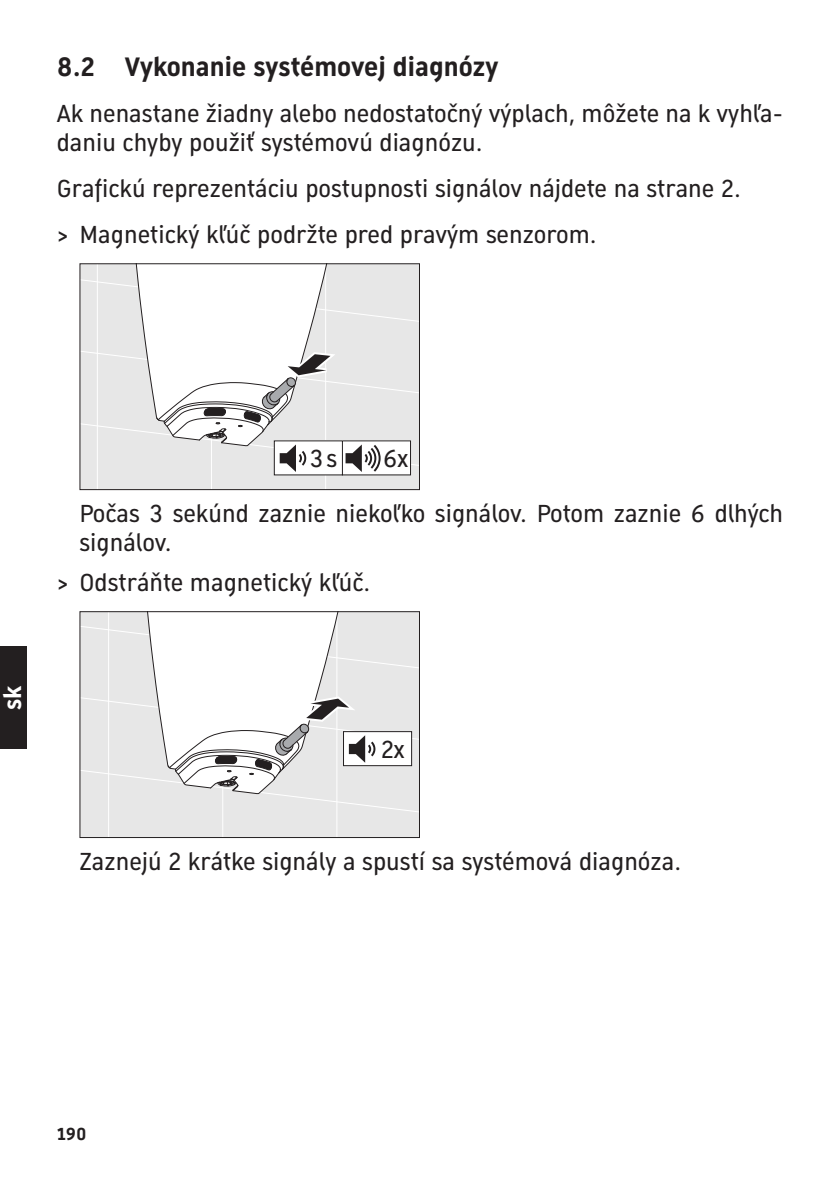
<style>
.page{position:relative;width:840px;height:1191px;background:#fff}
.page>*{position:absolute;margin:0;border:0;box-sizing:border-box;transform-origin:0 0}
.t1{font:700 26px "Dura Sans 2014 c";color:#231f20}
.t2{font:24px/29px "Dura Sans 2014 c";color:#231f20}
.t3{font:700 24px "Dura Sans 2014 c";color:#fff}
.t4{font:700 17px "Dura Sans 2014 c";color:#231f20}
.s1{font-family:"Dura Sans 110211"}
</style>
<div class="page">
<div style="left:0;top:646px;width:27px;height:102px;background:#231f20"></div>
<div style="left:80px;top:264px;width:339px;height:225px;background:#e7e7e7"></div>
<hr style="left:325px;top:264px;width:1px;height:225px;background:#fff">
<hr style="left:211px;top:264px;width:1px;height:225px;background:#fff">
<hr style="left:97px;top:264px;width:1px;height:225px;background:#fff">
<div style="left:342px;top:441px;width:68px;height:34px;background:#fff"></div>
<div style="left:274px;top:441px;width:68px;height:34px;background:#fff"></div>
<svg style="left:81px;top:265px;width:337px;height:207px"></svg>
<div style="left:79px;top:263px;width:341px;height:227px;border:1px solid #231f20"></div>
<div style="left:80px;top:611px;width:339px;height:226px;background:#e7e7e7"></div>
<hr style="left:336px;top:611px;width:1px;height:226px;background:#fff">
<hr style="left:222px;top:611px;width:1px;height:226px;background:#fff">
<hr style="left:108px;top:611px;width:1px;height:226px;background:#fff">
<svg style="left:81px;top:613px;width:337px;height:199px"></svg>
<div style="left:79px;top:611px;width:341px;height:227px;border:1px solid #231f20"></div>
<p class="t1" style="left:57px;top:57px;width:443px">8.2 Vykonanie systémovej diagnózy</p>
<p class="t2" style="left:57px;top:102px;width:727px">Ak nenastane žiadny alebo nedostatočný výplach, môžete na k vyhľa&shy;daniu chyby použiť systémovú diagnózu.</p>
<p class="t2" style="left:57px;top:168px;width:685px;line-height:46px">Grafickú reprezentáciu postupnosti signálov nájdete na strane 2. <span class="s1">&gt;</span> Magnetický kľúč podržte pred pravým senzorom.</p>
<p class="t3" style="left:3px;top:710px;width:26px;rotate:-90deg">sk</p>
<p class="t2" style="left:309px;top:447px;width:29px">3 s</p>
<p class="t2" style="left:383px;top:447px;width:26px">6x</p>
<p class="t2" style="left:79px;top:501px;width:704px">Počas 3 sekúnd zaznie niekoľko signálov. Potom zaznie 6 dlhých signálov.</p>
<p class="t2" style="left:57px;top:571px;width:315px"><span class="s1">&gt;</span> Odstráňte magnetický kľúč.</p>
<p class="t2" style="left:381px;top:737px;width:25px">2x</p>
<p class="t2" style="left:79px;top:849px;width:602px">Zaznejú 2 krátke signály a spustí sa systémová diagnóza.</p>
<p class="t4" style="left:57px;top:1127px;width:32px">190</p>
</div>
